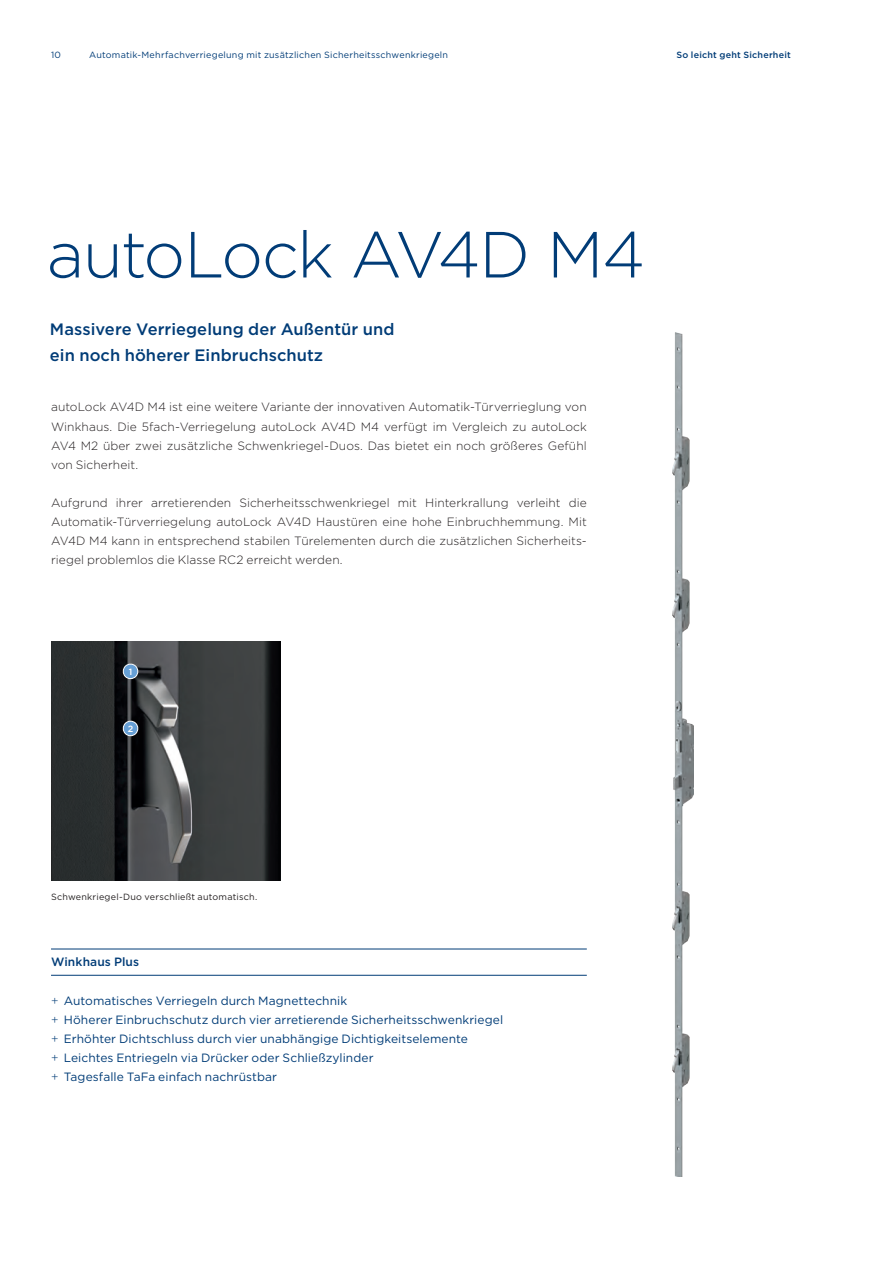
<style>
.page{position:relative;width:893px;height:1263px;background:#fff}
.page>*{position:absolute;margin:0;border:0;box-sizing:border-box;transform-origin:0 0}
.t1{font:300 65.1px "Gotham";letter-spacing:-.025em;color:#013c77}
.t2{font:500 16.5px/26.2px "Gotham";letter-spacing:.005em;color:#013c77}
.t3{font:300 12px/19.2px "Gotham";letter-spacing:.005em;color:#231f20;text-align:justify}
.t4{font:12px/19.2px "Gotham";letter-spacing:.005em;color:#013c77}
.t5{font:500 12px "Gotham";letter-spacing:.01em;color:#013c77}
.t6{font:9px "Gotham";letter-spacing:.025em;color:#013c77}
.t7{font:9px "Gotham";letter-spacing:.025em;color:#231f20}
.t8{font:500 9px "Gotham";letter-spacing:.025em;color:#013c77}
.t9{font:500 9px "Gotham";color:#fff}
.s1{font-weight:300}
</style>
<div class="page">
<img style="left:51px;top:641px;width:230px;height:239px">
<img style="left:673px;top:332px;width:21px;height:845px">
<hr style="left:51px;top:949px;width:536px;height:1px;background:#013c77">
<hr style="left:51px;top:975px;width:536px;height:1px;background:#013c77">
<svg style="left:121px;top:662px;width:19px;height:17px"></svg>
<svg style="left:121px;top:719px;width:19px;height:17px"></svg>
<p class="t6" style="left:51px;top:49px;width:12px">10</p>
<p class="t6" style="left:89px;top:49px;width:360px">Automatik-Mehrfachverriegelung mit zusätzlichen Sicherheitsschwenkriegeln</p>
<p class="t8" style="left:676px;top:49px;width:116px">So leicht geht Sicherheit</p>
<h1 class="t1" style="left:47px;top:213px;width:600px">autoLock AV4D M4</h1>
<h2 class="t2" style="left:50px;top:316px;width:346px">Massivere Verriegelung der Außentür und ein noch höherer Einbruchschutz</h2>
<p class="t3" style="left:51px;top:397px;width:537px">autoLock AV4D M4 ist eine weitere Variante der innovativen Automatik-Türverrieglung von Winkhaus. Die 5fach-Verriegelung autoLock AV4D M4 verfügt im Vergleich zu autoLock AV4 M2 über zwei zusätzliche Schwenkriegel-Duos. Das bietet ein noch größeres Gefühl von Sicherheit.</p>
<p class="t3" style="left:51px;top:493px;width:537px">Aufgrund ihrer arretierenden Sicherheitsschwenkriegel mit Hinterkrallung verleiht die Automatik-Türverriegelung autoLock AV4D Haustüren eine hohe Einbruchhemmung. Mit AV4D M4 kann in entsprechend stabilen Türelementen durch die zusätzlichen Sicherheits&shy;riegel problemlos die Klasse RC2 erreicht werden.</p>
<p class="t9" style="left:129px;top:666px;width:5px">1</p>
<p class="t9" style="left:128px;top:723px;width:7px">2</p>
<p class="t7" style="left:51px;top:891px;width:208px">Schwenkriegel-Duo verschließt automatisch.</p>
<p class="t5" style="left:51px;top:954px;width:90px">Winkhaus Plus</p>
<p class="t4" style="left:51px;top:990px;width:454px"><span class="s1">+</span> Automatisches Verriegeln durch Magnettechnik<br><span class="s1">+</span> Höherer Einbruchschutz durch vier arretierende Sicherheitsschwenkriegel <span class="s1">+</span> Erhöhter Dichtschluss durch vier unabhängige Dichtigkeitselemente<br><span class="s1">+</span> Leichtes Entriegeln via Drücker oder Schließzylinder<br><span class="s1">+</span> Tagesfalle TaFa einfach nachrüstbar</p>
</div>
